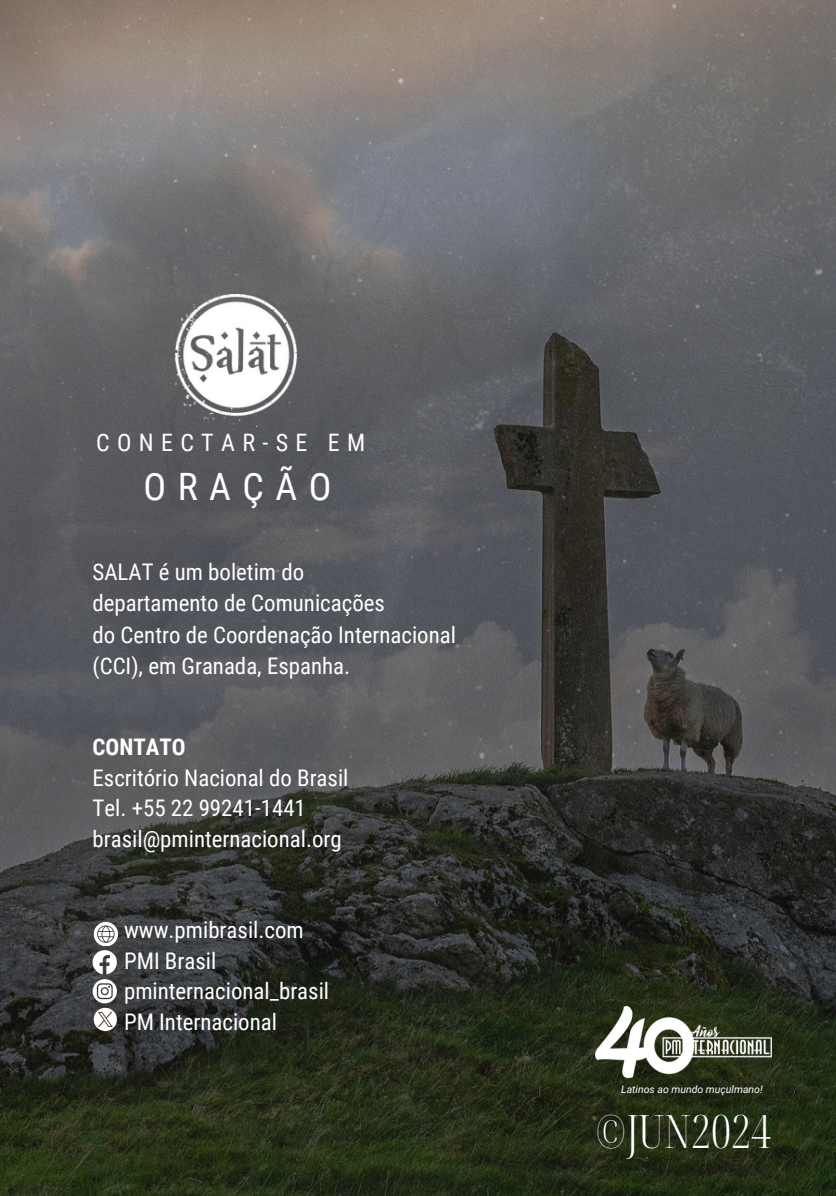
<style>
.page{position:relative;width:836px;height:1196px;background:#fff}
.page>*{position:absolute;margin:0;border:0;box-sizing:border-box;transform-origin:0 0}
.t1{font:300 extra-condensed 46px "Noto Serif Display";color:#fff}
.t2{font:37.8px "Roboto Condensed";letter-spacing:.305em;color:#fff}
.t3{font:24px "Roboto Condensed";letter-spacing:.305em;color:#fff}
.t4{font:22.8px/30.6px "Roboto Condensed";color:#fff}
.t5{font:italic 10.4px "Roboto";color:#fff}
.s1{font-weight:700}
</style>
<div class="page">
<img style="left:0;top:0;width:836px;height:1195px">
<img style="left:175px;top:295px;width:121px;height:132px">
<img style="left:595px;top:1006px;width:176px;height:73px">
<svg style="left:93px;top:922px;width:25px;height:108px"></svg>
<h4 class="t3" style="left:96px;top:429px;width:270px">CONECTAR-SE EM</h4>
<h4 class="t2" style="left:144px;top:464px;width:189px">ORAÇÃO</h4>
<p class="t4" style="left:93px;top:556px;width:365px;line-height:31.6px">SALAT é um boletim do<br>departamento de Comunicações<br>do Centro de Coordenação Internacional (CCI), em Granada, Espanha.</p>
<h4 class="t4" style="left:93px;top:732px;width:257px"><span class="s1">CONTATO<br></span>Escritório Nacional do Brasil<br>Tel. +55 22 99241-1441 brasil@pminternacional.org</h4>
<p class="t4" style="left:124px;top:915px;width:206px">www.pmibrasil.com<br>PMI Brasil pminternacional_brasil<br>PM Internacional</p>
<h2 class="t5" style="left:621px;top:1083px;width:143px">Latinos ao mundo muçulmano!</h2>
<p class="t1" style="left:595px;top:1098px;width:177px">©JUN2024</p>
</div>
